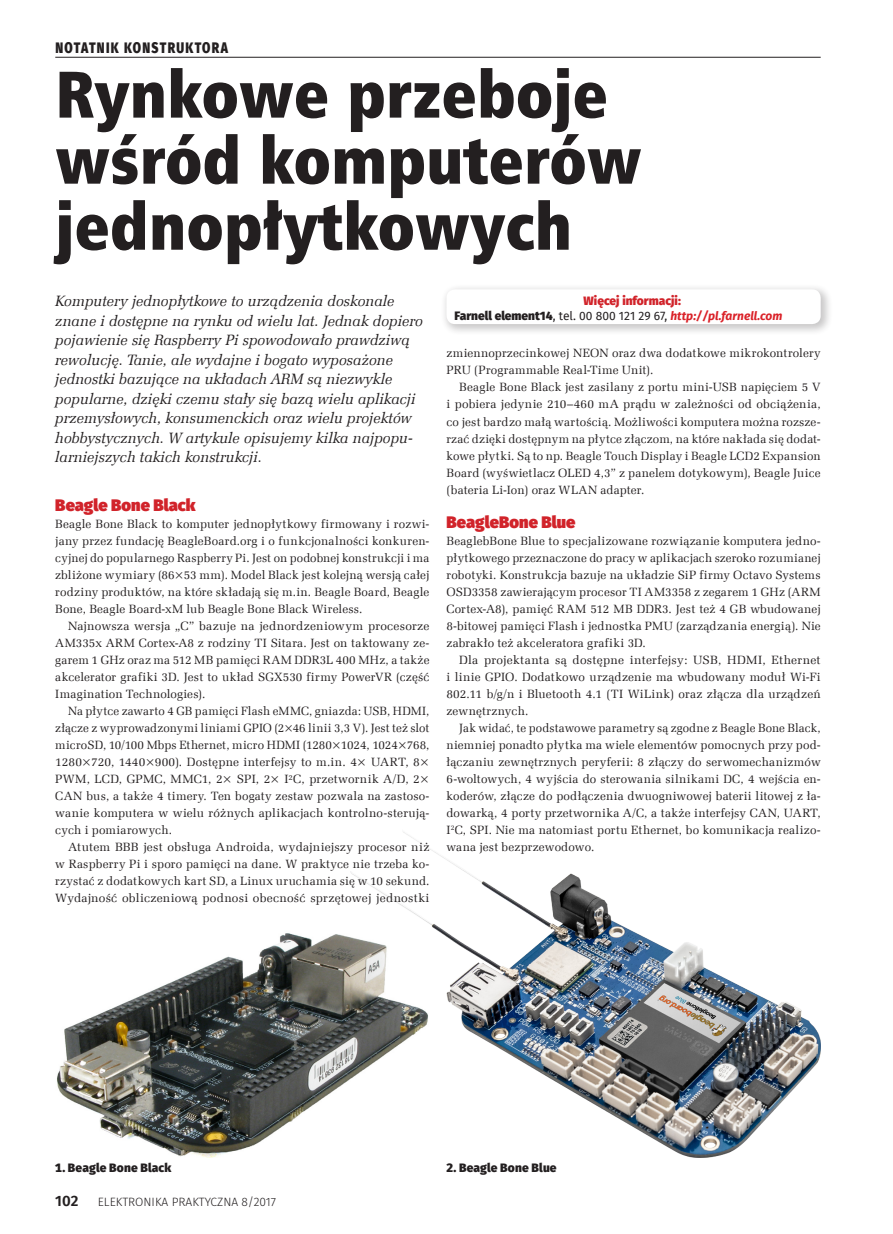
<style>
.page{position:relative;width:893px;height:1234px;background:#fff}
.page>*{position:absolute;margin:0;border:0;box-sizing:border-box;transform-origin:0 0}
._9_tytul{font:66px/66px "Humnst 777 X Blk Cn EU";color:#231f20}
._3_Srodtytul{font:900 16.5px "Fira Sans";letter-spacing:.005em;color:#d1232a}
._2_lead_do_wszystkie{font:italic 15px/19.5px "Zapf Ellipt EU";color:#231f20}
.t1{font:800 15px "Fira Sans";letter-spacing:.11em;color:#231f20;scale:.8 1}
.t2{font:600 15px "Fira Sans";color:#231f20}
._1_Body{font:12px/17px "Zapf Ellipt EU";letter-spacing:.015em;color:#231f20;text-align:justify}
.t3{font:italic 700 12px/15px "Fira Sans";color:#da2128}
._4_Podpis{font:800 12px "Fira Sans";letter-spacing:.015em;color:#231f20}
.t4{font:300 12px "Fira Sans";color:#231f20}
.s1{font-weight:800;font-style:normal;color:#d1232a}
.s2{font-weight:800;font-style:normal;color:#231f20}
.s3{font-weight:400;font-style:normal;color:#231f20}
</style>
<div class="page">
<img style="left:350px;top:832px;width:471px;height:325px">
<hr style="left:55px;top:57px;width:766px;height:1px;background:#231f20">
<img style="left:57px;top:930px;width:372px;height:227px">
<div style="left:440px;top:283px;width:393px;height:53px;background:#231f20;opacity:.25"></div>
<div style="left:446px;top:289px;width:375px;height:35px;background:#fff;border-radius:9px"></div>
<p class="t1" style="left:55px;top:35px;width:217px">NOTATNIK KONSTRUKTORA</p>
<p class="_9_tytul" style="left:55px;top:62px;width:588px">Rynkowe przeboje wśród komputerów jednopłytkowych</p>
<p class="_2_lead_do_wszystkie" style="left:55px;top:292px;width:369px">Komputery jednopłytkowe to urządzenia doskonale znane i dostępne na rynku od wielu lat. Jednak dopiero pojawienie się Raspberry Pi spowodowało prawdziwą rewolucję. Tanie, ale wydajne i bogato wyposażone jednostki bazujące na układach ARM są niezwykle popularne, dzięki czemu stały się bazą wielu aplikacji przemysłowych, konsumenckich oraz wielu projektów hobbystycznych. W artykule opisujemy kilka najpopu&shy;larniejszych takich konstrukcji.</p>
<p class="t3" style="left:454px;top:292px;width:330px;text-indent:129px"><span class="s1">Więcej informacji:<br></span><span class="s2">Farnell element14</span><span class="s3">, tel. 00 800 121 29 67,</span> http://pl.farnell.com</p>
<p class="_1_Body" style="left:446px;top:345px;width:376px">zmiennoprzecinkowej NEON oraz dwa dodatkowe mikrokontrolery<br>PRU (Programmable Real-Time Unit).</p>
<p class="_1_Body" style="left:446px;top:379px;width:376px;text-indent:13px">Beagle Bone Black jest zasilany z portu mini-USB napięciem 5 V i pobiera jedynie 210–460 mA prądu w zależności od obciążenia, co jest bardzo małą wartością. Możliwości komputera można rozsze&shy;rzać dzięki dostępnym na płytce złączom, na które nakłada się dodat&shy;kowe płytki. Są to np. Beagle Touch Display i Beagle LCD2 Expansion Board (wyświetlacz OLED 4,3” z panelem dotykowym), Beagle Juice (bateria Li-Ion) oraz WLAN adapter.</p>
<p class="_3_Srodtytul" style="left:446px;top:506px;width:130px">BeagleBone Blue</p>
<p class="_1_Body" style="left:446px;top:532px;width:376px">BeaglebBone Blue to specjalizowane rozwiązanie komputera jedno&shy;płytkowego przeznaczone do pracy w aplikacjach szeroko rozumianej robotyki. Konstrukcja bazuje na układzie SiP firmy Octavo Systems OSD3358 zawierającym procesor TI AM3358 z zegarem 1 GHz (ARM Cortex-A8), pamięć RAM 512 MB DDR3. Jest też 4 GB wbudowanej 8-bitowej pamięci Flash i jednostka PMU (zarządzania energią). Nie zabrakło też akceleratora grafiki 3D.</p>
<p class="_1_Body" style="left:446px;top:651px;width:376px;text-indent:13px">Dla projektanta są dostępne interfejsy: USB, HDMI, Ethernet i linie GPIO. Dodatkowo urządzenie ma wbudowany moduł Wi-Fi 802.11 b/g/n i Bluetooth 4.1 (TI WiLink) oraz złącza dla urządzeń zewnętrznych.</p>
<p class="_1_Body" style="left:446px;top:719px;width:376px;text-indent:13px">Jak widać, te podstawowe parametry są zgodne z Beagle Bone Black, niemniej ponadto płytka ma wiele elementów pomocnych przy pod&shy;łączaniu zewnętrznych peryferii: 8 złączy do serwomechanizmów 6-woltowych, 4 wyjścia do sterowania silnikami DC, 4 wejścia en&shy;koderów, złącze do podłączenia dwuogniwowej baterii litowej z ła&shy;dowarką, 4 porty przetwornika A/C, a także interfejsy CAN, UART, I<sup>2</sup>C, SPI. Nie ma natomiast portu Ethernet, bo komunikacja realizo&shy;wana jest bezprzewodowo.</p>
<p class="_3_Srodtytul" style="left:55px;top:489px;width:142px">Beagle Bone Black</p>
<p class="_1_Body" style="left:55px;top:515px;width:376px">Beagle Bone Black to komputer jednopłytkowy firmowany i rozwi&shy;jany przez fundację BeagleBoard.org i o funkcjonalności konkuren&shy;cyjnej do popularnego Raspberry Pi. Jest on podobnej konstrukcji i ma zbliżone wymiary (86×53 mm). Model Black jest kolejną wersją całej rodziny produktów, na które składają się m.in. Beagle Board, Beagle Bone, Beagle Board-xM lub Beagle Bone Black Wireless.</p>
<p class="_1_Body" style="left:55px;top:617px;width:376px;text-indent:13px">Najnowsza wersja „C” bazuje na jednordzeniowym procesorze AM335x ARM Cortex-A8 z rodziny TI Sitara. Jest on taktowany ze&shy;garem 1 GHz oraz ma 512 MB pamięci RAM DDR3L 400 MHz, a także akcelerator grafiki 3D. Jest to układ SGX530 firmy PowerVR (część Imagination Technologies).</p>
<p class="_1_Body" style="left:55px;top:702px;width:376px;text-indent:13px">Na płytce zawarto 4 GB pamięci Flash eMMC, gniazda: USB, HDMI, złącze z wyprowadzonymi liniami GPIO (2×46 linii 3,3 V). Jest też slot microSD, 10/100 Mbps Ethernet, micro HDMI (1280×1024, 1024×768, 1280×720, 1440×900). Dostępne interfejsy to m.in. 4× UART, 8× PWM, LCD, GPMC, MMC1, 2× SPI, 2× I²C, przetwornik A/D, 2× CAN bus, a także 4 timery. Ten bogaty zestaw pozwala na zastoso&shy;wanie komputera w wielu różnych aplikacjach kontrolno-sterują&shy;cych i pomiarowych.</p>
<p class="_1_Body" style="left:55px;top:838px;width:376px;text-indent:13px">Atutem BBB jest obsługa Androida, wydajniejszy procesor niż w Raspberry Pi i sporo pamięci na dane. W praktyce nie trzeba ko&shy;rzystać z dodatkowych kart SD, a Linux uruchamia się w 10 sekund.<br>Wydajność obliczeniową podnosi obecność sprzętowej jednostki</p>
<p class="_4_Podpis" style="left:55px;top:1156px;width:118px">1. Beagle Bone Black</p>
<p class="_4_Podpis" style="left:446px;top:1156px;width:112px">2. Beagle Bone Blue</p>
<p class="t2" style="left:55px;top:1188px;width:25px">102</p>
<p class="t4" style="left:98px;top:1193px;width:180px">ELEKTRONIKA PRAKTYCZNA 8/2017</p>
</div>
